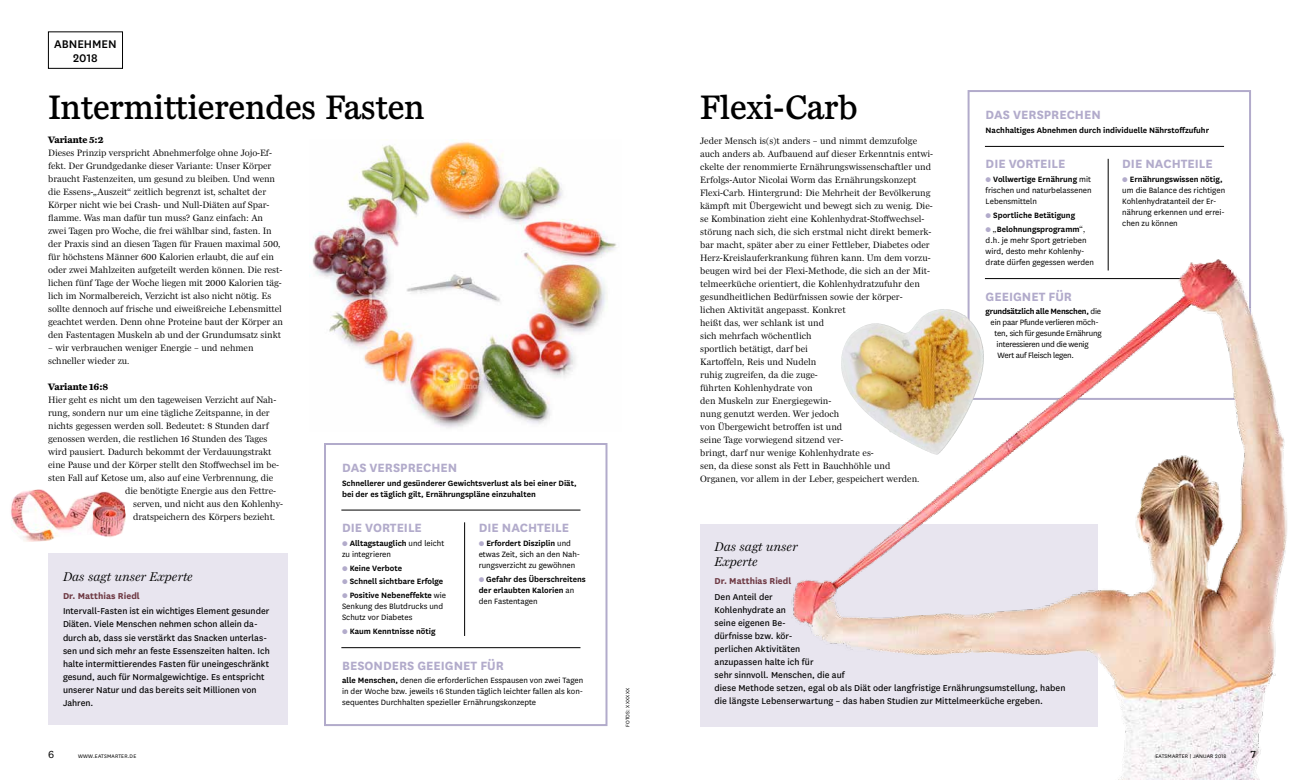
<style>
.page{position:relative;width:1304px;height:780px;background:#fff}
.page>*{position:absolute;margin:0;border:0;box-sizing:border-box;transform-origin:0 0}
.t1{font:35px "Miller Daily Four";color:#000}
.t2{font:700 14px "National";color:#b2abcb}
.t3{font:italic 13px/15px "Miller Daily One";color:#000}
.t4{font:500 13px/13.5px "National";color:#000;text-align:center}
.t5{font:12px "National";color:#000}
.t6{font:10px/13px "National";color:#000}
.t7{font:700 10px "National";letter-spacing:.005em;color:#6d3842}
.t8{font:9.5px/13px "Miller Daily One";letter-spacing:-.005em;color:#000}
.t9{font:700 9.5px "Miller Daily One";letter-spacing:-.005em;color:#000}
.t10{font:9px/11px "National";color:#000}
.t11{font:600 9px/11px "National";color:#000}
.t12{font:9px "National";letter-spacing:-.025em;color:#000}
.t13{font:600 9px "National";letter-spacing:-.025em;color:#000}
.t14{font:6px "National";letter-spacing:.03em;color:#000}
.t15{font:5.9px "National";letter-spacing:.055em;color:#000}
.s1{font-size:8px;color:#b2abcb}
.s2{font-weight:600}
.s3{font-weight:400;font-size:8px;color:#b2abcb}
.s4{font-weight:400}
.s5{font-family:"Miller Daily One"}
</style>
<div class="page">
<img style="left:311px;top:140px;width:306px;height:288px">
<div style="left:968px;top:90px;width:283px;height:310px;border:2px solid #b2abcb"></div>
<hr style="left:1108px;top:159px;width:1px;height:111px;background:#000">
<hr style="left:985px;top:146px;width:239px;height:1px;background:#000">
<div style="left:324px;top:443px;width:283px;height:283px;background:#fff;border:2px solid #b2abcb"></div>
<hr style="left:464px;top:522px;width:1px;height:114px;background:#000">
<hr style="left:341px;top:647px;width:239px;height:1px;background:#000">
<hr style="left:341px;top:510px;width:239px;height:1px;background:#000">
<div style="left:48px;top:553px;width:240px;height:172px;background:#e8e5ef"></div>
<div style="left:700px;top:524px;width:398px;height:202px;background:#e8e5ef"></div>
<img style="left:770px;top:247px;width:517px;height:533px">
<img style="left:11px;top:489px;width:115px;height:53px">
<img style="left:895px;top:309px;width:47px;height:24px">
<div style="left:48px;top:32px;width:75px;height:37px;border:1px solid #000"></div>
<h3 class="t4" style="left:54px;top:37px;width:64px">ABNEHMEN<br>2018</h3>
<h1 class="t1" style="left:48px;top:88px;width:378px">Intermittierendes Fasten</h1>
<p class="t9" style="left:48px;top:134px;width:57px">Variante 5:2</p>
<p class="t8" style="left:48px;top:146px;width:236px">Dieses Prinzip verspricht Abnehmerfolge ohne Jojo-Ef&shy;fekt. Der Grundgedanke dieser Variante: Unser Körper braucht Fastenzeiten, um gesund zu bleiben. Und wenn die Essens-„Auszeit“ zeitlich begrenzt ist, schaltet der Körper nicht wie bei Crash- und Null-Diäten auf Spar&shy;flamme. Was man dafür tun muss? Ganz einfach: An zwei Tagen pro Woche, die frei wählbar sind, fasten. In der Praxis sind an diesen Tagen für Frauen maximal 500, für höchstens Männer 600 Kalorien erlaubt, die auf ein oder zwei Mahlzeiten aufgeteilt werden können. Die rest&shy;lichen fünf Tage der Woche liegen mit 2000 Kalorien täg&shy;lich im Normalbereich, Verzicht ist also nicht nötig. Es sollte dennoch auf frische und eiweißreiche Lebensmittel geachtet werden. Denn ohne Proteine baut der Körper an den Fastentagen Muskeln ab und der Grundumsatz sinkt</p>
<p class="t8" style="left:48px;top:341px;width:207px">– wir verbrauchen weniger Energie – und nehmen schneller wieder zu.</p>
<p class="t9" style="left:48px;top:381px;width:62px">Variante 16:8</p>
<p class="t8" style="left:48px;top:393px;width:230px">Hier geht es nicht um den tageweisen Verzicht auf Nah-</p>
<p class="t8" style="left:48px;top:406px;width:223px">rung, sondern nur um eine tägliche Zeitspanne, in der</p>
<p class="t8" style="left:48px;top:419px;width:222px">nichts gegessen werden soll. Bedeutet: 8 Stunden darf</p>
<p class="t8" style="left:48px;top:432px;width:221px">genossen werden, die restlichen 16 Stunden des Tages</p>
<p class="t8" style="left:48px;top:445px;width:225px">wird pausiert. Dadurch bekommt der Verdauungstrakt</p>
<p class="t8" style="left:48px;top:458px;width:232px">eine Pause und der Körper stellt den Stoffwechsel im be-</p>
<p class="t8" style="left:48px;top:471px;width:227px">sten Fall auf Ketose um, also auf eine Verbrennung, die</p>
<p class="t8" style="left:125px;top:484px;width:152px">die benötigte Energie aus den Fettre-</p>
<p class="t8" style="left:133px;top:497px;width:151px">serven, und nicht aus den Kohlenhy-</p>
<p class="t8" style="left:133px;top:510px;width:143px">dratspeichern des Körpers bezieht.</p>
<h2 class="t2" style="left:342px;top:457px;width:117px">DAS VERSPRECHEN</h2>
<p class="t11" style="left:342px;top:476px;width:236px">Schnellerer und gesünderer Gewichtsverlust als bei einer Diät, bei der es täglich gilt, Ernährungspläne einzuhalten</p>
<h2 class="t2" style="left:342px;top:517px;width:81px">DIE VORTEILE</h2>
<p class="t10" style="left:342px;top:537px;width:104px"><span class="s1">●</span> <span class="s2">Alltagstauglich</span> und leicht zu integrieren</p>
<p class="t11" style="left:342px;top:561px;width:61px"><span class="s3">●</span> Keine Verbote</p>
<p class="t11" style="left:342px;top:575px;width:103px"><span class="s3">●</span> Schnell sichtbare Erfolge</p>
<p class="t10" style="left:342px;top:589px;width:106px"><span class="s1">●</span> <span class="s2">Positive Nebeneffekte</span> wie<br>Senkung des Blutdrucks und<br>Schutz vor Diabetes</p>
<p class="t11" style="left:342px;top:625px;width:95px"><span class="s3">●</span> Kaum Kenntnisse nötig</p>
<h2 class="t2" style="left:479px;top:517px;width:92px">DIE NACHTEILE</h2>
<p class="t10" style="left:479px;top:537px;width:103px"><span class="s1">●</span> <span class="s2">Erfordert Disziplin</span> und etwas Zeit, sich an den Nah&shy;rungsverzicht zu gewöhnen</p>
<p class="t11" style="left:479px;top:572px;width:109px"><span class="s3">●</span> Gefahr des Überschreitens der erlaubten Kalorien <span class="s4">an den Fastentagen</span></p>
<h3 class="t3" style="left:63px;top:568px;width:131px">Das sagt unser Experte</h3>
<p class="t7" style="left:63px;top:588px;width:78px">Dr. Matthias Riedl</p>
<p class="t6" style="left:63px;top:604px;width:208px">Intervall-Fasten ist ein wichtiges Element gesunder Diäten. Viele Menschen nehmen schon allein da&shy;durch ab, dass sie verstärkt das Snacken unterlas&shy;sen und sich mehr an feste Essenszeiten halten. Ich halte intermittierendes Fasten für uneingeschränkt gesund, auch für Normalgewichtige. Es entspricht unserer Natur und das bereits seit Millionen von Jahren.</p>
<h2 class="t2" style="left:342px;top:655px;width:163px">BESONDERS GEEIGNET FÜR</h2>
<p class="t10" style="left:342px;top:674px;width:243px;text-align:justify"><span class="s2">alle Menschen,</span> denen die erforderlichen Esspausen von zwei Tagen in der Woche bzw. jeweils 16 Stunden täglich leichter fallen als kon&shy;sequentes Durchhalten spezieller Ernährungskonzepte</p>
<p class="t15" style="left:624px;top:726px;width:41px;rotate:-90deg">FOTOS: XXXXXX</p>
<h1 class="t1" style="left:700px;top:88px;width:159px">Flexi-Carb</h1>
<p class="t8" style="left:700px;top:134px;width:235px">Jeder Mensch is(s)t anders – und nimmt demzufolge auch anders ab. Aufbauend auf dieser Erkenntnis entwi&shy;ckelte der renommierte Ernährungswissenschaftler und Erfolgs-Autor Nicolai Worm das Ernährungskonzept Flexi-Carb. Hintergrund: Die Mehrheit der Bevölkerung kämpft mit Übergewicht und bewegt sich zu wenig. Die&shy;se Kombination zieht eine Kohlenhydrat-Stoffwechsel&shy;störung nach sich, die sich erstmal nicht direkt bemerk&shy;bar macht, später aber zu einer Fettleber, Diabetes oder Herz-Kreislauferkrankung führen kann. Um dem vorzu&shy;beugen wird bei der Flexi-Methode, die sich an der Mit&shy;telmeerküche orientiert, die Kohlenhydratzufuhr den gesundheitlichen Bedürfnissen sowie der körper-<br>lichen Aktivität angepasst. Konkret<br>heißt das, wer schlank ist und<br>sich mehrfach wöchentlich<br>sportlich betätigt, darf bei<br>Kartoffeln, Reis und Nudeln<br>ruhig zugreifen, da die zuge-<br>führten Kohlenhydrate von<br>den Muskeln zur Energiegewin-<br>nung genutzt werden. Wer jedoch<br>von Übergewicht betroffen ist und<br>seine Tage vorwiegend sitzend ver-<br>bringt, darf nur wenige Kohlenhydrate es-<br>sen, da diese sonst als Fett in Bauchhöhle und<br>Organen, vor allem in der Leber, gespeichert werden.</p>
<h2 class="t2" style="left:986px;top:105px;width:117px">DAS VERSPRECHEN</h2>
<p class="t11" style="left:986px;top:124px;width:225px">Nachhaltiges Abnehmen durch individuelle Nährstoffzufuhr</p>
<h2 class="t2" style="left:986px;top:154px;width:81px">DIE VORTEILE</h2>
<p class="t10" style="left:986px;top:173px;width:108px;text-align:justify"><span class="s1">●</span> <span class="s2">Vollwertige Ernährung</span> mit frischen und naturbelassenen Lebensmitteln</p>
<p class="t11" style="left:986px;top:209px;width:91px"><span class="s3">●</span> Sportliche Betätigung</p>
<p class="t10" style="left:986px;top:223px;width:110px"><span class="s1">●</span> <span class="s5">„</span><span class="s2">Belohnungsprogramm</span><span class="s5">“, </span>d.h. je mehr Sport getrieben wird, desto mehr Kohlenhy&shy;drate dürfen gegessen werden</p>
<h2 class="t2" style="left:986px;top:286px;width:88px">GEEIGNET FÜR</h2>
<p class="t13" style="left:986px;top:305px;width:117px">grundsätzlich alle Menschen, <span class="s4">die</span></p>
<p class="t12" style="left:991px;top:317px;width:110px">ein paar Pfunde verlieren möch-</p>
<p class="t12" style="left:995px;top:328px;width:109px">ten, sich für gesunde Ernährung</p>
<p class="t12" style="left:997px;top:339px;width:94px">interessieren und die wenig</p>
<p class="t12" style="left:998px;top:350px;width:78px">Wert auf Fleisch legen.</p>
<h2 class="t2" style="left:1122px;top:154px;width:92px">DIE NACHTEILE</h2>
<p class="t10" style="left:1122px;top:173px;width:104px"><span class="s1">●</span> <span class="s2">Ernährungswissen nötig, </span>um die Balance des richtigen<br>Kohlenhydratanteil der Er&shy;nährung erkennen und errei&shy;chen zu können</p>
<h3 class="t3" style="left:715px;top:539px;width:85px">Das sagt unser<br>Experte</h3>
<p class="t7" style="left:715px;top:574px;width:78px">Dr. Matthias Riedl</p>
<p class="t6" style="left:715px;top:590px;width:352px">Den Anteil der<br>Kohlenhydrate an<br>seine eigenen Be-<br>dürfnisse bzw. kör-<br>perlichen Aktivitäten<br>anzupassen halte ich für<br>sehr sinnvoll. Menschen, die auf<br>diese Methode setzen, egal ob als Diät oder langfristige Ernährungsumstellung, haben die längste Lebenserwartung – das haben Studien zur Mittelmeerküche ergeben.</p>
<p class="t5" style="left:48px;top:746px;width:8px">6</p>
<p class="t14" style="left:78px;top:752px;width:60px">WWW.EATSMARTER.DE</p>
<p class="t14" style="left:1155px;top:752px;width:73px">EATSMARTER | JANUAR 2018</p>
<p class="t5" style="left:1251px;top:746px;width:7px">7</p>
</div>
